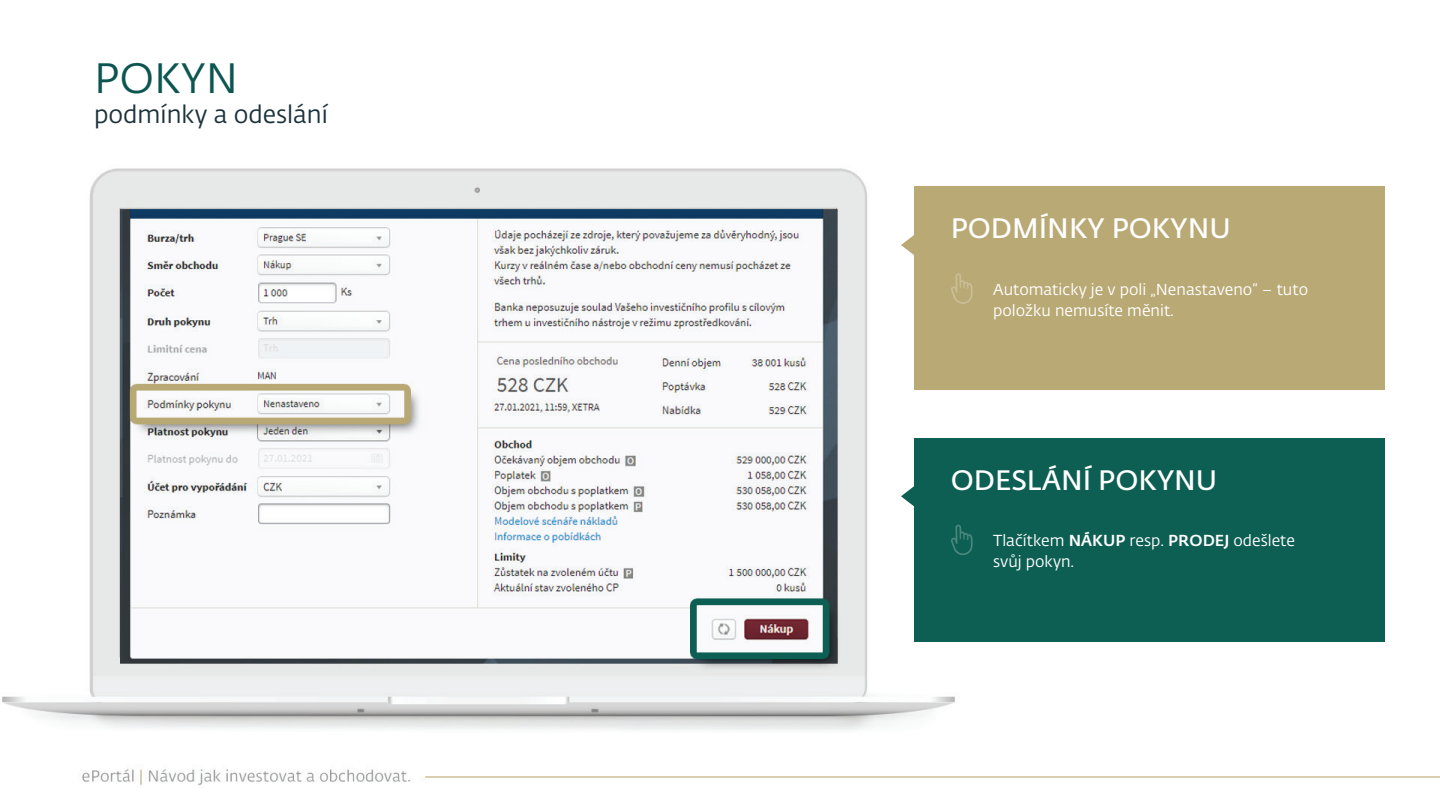
<style>
.page{position:relative;width:1440px;height:810px;background:#fff}
.page>*{position:absolute;margin:0;border:0;box-sizing:border-box;transform-origin:0 0}
.t1{font:42px "Fedra Sans Alt Std";color:#0d5550}
.t2{font:600 27.83px "Fedra Sans Alt Std";color:#fff}
.t3{font:24.6px "Fedra Sans Alt Std";color:#1b323c}
.t4{font:15.75px/21px "Fedra Sans Alt Std";color:#fff}
.s1{font-weight:500}
</style>
<div class="page">
<img style="left:2px;top:168px;width:1438px;height:618px">
<div style="left:915px;top:187px;width:470px;height:203px;background:#b9a975"></div>
<svg style="left:901px;top:232px;width:14px;height:26px"></svg>
<div style="left:915px;top:438px;width:470px;height:203px;background:#0e5f53"></div>
<svg style="left:901px;top:484px;width:14px;height:25px"></svg>
<svg style="left:951px;top:273px;width:22px;height:31px"></svg>
<svg style="left:951px;top:525px;width:22px;height:30px"></svg>
<h1 class="t1" style="left:94px;top:53px;width:146px">POKYN</h1>
<h3 class="t3" style="left:94px;top:99px;width:235px">podmínky a odeslání</h3>
<h2 class="t2" style="left:951px;top:212px;width:282px">PODMÍNKY POKYNU</h2>
<p class="t4" style="left:993px;top:279px;width:316px">Automaticky je v poli „Nenastaveno“ – tuto položku nemusíte měnit.</p>
<h2 class="t2" style="left:951px;top:463px;width:268px">ODESLÁNÍ POKYNU</h2>
<p class="t4" style="left:993px;top:530px;width:303px">Tlačítkem <span class="s1">NÁKUP</span> resp. <span class="s1">PRODEJ</span> odešlete svůj pokyn.</p>
</div>
